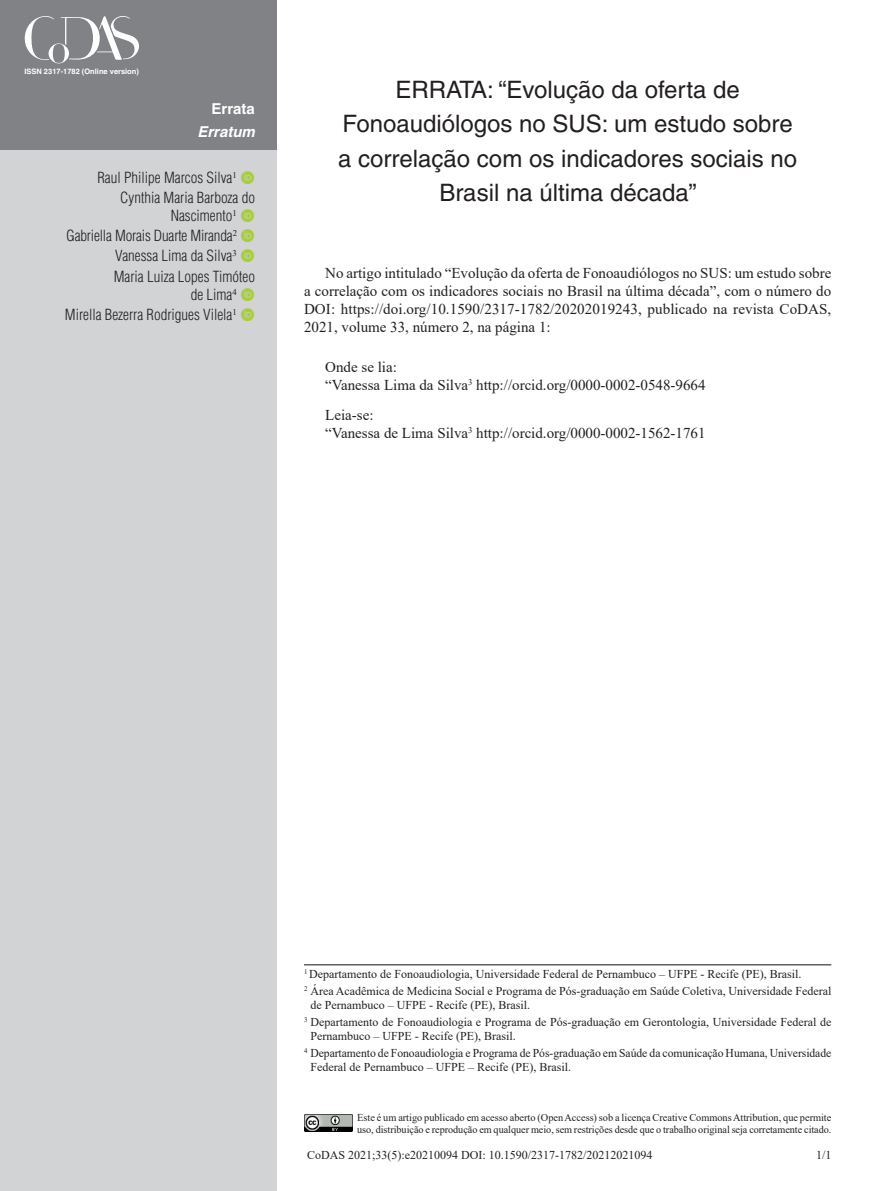
<style>
.page{position:relative;width:893px;height:1191px;background:#fff}
.page>*{position:absolute;margin:0;border:0;box-sizing:border-box;transform-origin:0 0}
.ArticleTitle{font:24px/34.5px "Helvetica";color:#231f20;text-align:center}
.Paragraph{font:15px/18px "Times New Roman";color:#231f20;text-align:justify}
.Authors{font:300 condensed 15px/18px "Helvetica";color:#231f20}
.t1{font:italic 700 15px "Helvetica";color:#fff}
.t2{font:700 15px "Helvetica";color:#fff}
.Affiliations{font:12px/14.4px "Times New Roman";color:#231f20}
.fnArticleOther{font:12px "Times New Roman";color:#231f20}
.pubNameFooter{font:10.5px/12.6px "Times New Roman";letter-spacing:-.005em;color:#231f20}
.t3{font:700 7.5px "Helvetica";color:#fff}
</style>
<div class="page">
<div style="left:0;top:149px;width:276px;height:1042px;background:#d1d3d4"></div>
<div style="left:0;top:0;width:276px;height:149px;background:#808285"></div>
<img style="left:304px;top:1114px;width:48px;height:17px">
<svg style="left:24px;top:16px;width:115px;height:48px"></svg>
<hr style="left:304px;top:964px;width:527px;height:1px;background:#231f20">
<p class="t3" style="left:24px;top:66px;width:116px">ISSN 2317-1782 (Online version)</p>
<p class="t2" style="left:212px;top:100px;width:45px">Errata</p>
<p class="t1" style="left:197px;top:122px;width:59px">Erratum</p>
<p class="Authors" style="left:97px;top:168px;width:141px">Raul Philipe Marcos Silva<sup>1</sup></p>
<p class="Authors" style="left:171px;top:189px;width:86px;text-indent:-51px">Cynthia Maria Barboza do<br>Nascimento<sup>1</sup></p>
<p class="Authors" style="left:67px;top:227px;width:172px">Gabriella Morais Duarte Miranda<sup>2</sup></p>
<p class="Authors" style="left:115px;top:247px;width:123px">Vanessa Lima da Silva<sup>3</sup></p>
<p class="Authors" style="left:191px;top:267px;width:66px;text-indent:-77px">Maria Luiza Lopes Timóteo de Lima<sup>4</sup></p>
<p class="Authors" style="left:65px;top:305px;width:173px">Mirella Bezerra Rodrigues Vilela<sup>1</sup></p>
<p class="ArticleTitle" style="left:338px;top:72px;width:460px">ERRATA: “Evolução da oferta de Fonoaudiólogos no SUS: um estudo sobre a correlação com os indicadores sociais no Brasil na última década”</p>
<p class="Paragraph" style="left:304px;top:264px;width:529px;text-indent:21px">No artigo intitulado “Evolução da oferta de Fonoaudiólogos no SUS: um estudo sobre a correlação com os indicadores sociais no Brasil na última década”, com o número do DOI: https://doi.org/10.1590/2317-1782/20202019243, publicado na revista CoDAS, 2021, volume 33, número 2, na página 1:</p>
<p class="Paragraph" style="left:325px;top:357px;width:73px">Onde se lia:</p>
<p class="Paragraph" style="left:325px;top:375px;width:382px">“Vanessa Lima da Silva<sup>3</sup> http://orcid.org/0000-0002-0548-9664</p>
<p class="Paragraph" style="left:325px;top:406px;width:50px">Leia-se:</p>
<p class="Paragraph" style="left:325px;top:424px;width:382px">“Vanessa de Lima Silva<sup>3</sup> http://orcid.org/0000-0002-1562-1761</p>
<p class="fnArticleOther" style="left:304px;top:965px;width:499px"><sup>1</sup> Departamento de Fonoaudiologia, Universidade Federal de Pernambuco – UFPE - Recife (PE), Brasil.</p>
<p class="Affiliations" style="left:310px;top:983px;width:522px;text-indent:-6px"><sup>2</sup> Área Acadêmica de Medicina Social e Programa de Pós-graduação em Saúde Coletiva, Universidade Federal de Pernambuco – UFPE - Recife (PE), Brasil.</p>
<p class="Affiliations" style="left:310px;top:1014px;width:522px;text-indent:-6px"><sup>3</sup> Departamento de Fonoaudiologia e Programa de Pós-graduação em Gerontologia, Universidade Federal de<br>Pernambuco – UFPE - Recife (PE), Brasil.</p>
<p class="Affiliations" style="left:310px;top:1045px;width:522px;text-indent:-6px"><sup>4</sup> Departamento de Fonoaudiologia e Programa de Pós-graduação em Saúde da comunicação Humana, Universidade<br>Federal de Pernambuco – UFPE – Recife (PE), Brasil.</p>
<p class="pubNameFooter" style="left:357px;top:1110px;width:476px">Este é um artigo publicado em acesso aberto (Open Access) sob a licença Creative Commons Attribution, que permite uso, distribuição e reprodução em qualquer meio, sem restrições desde que o trabalho original seja corretamente citado.</p>
<p class="Affiliations" style="left:307px;top:1147px;width:347px">CoDAS 2021;33(5):e20210094 DOI: 10.1590/2317-1782/20212021094</p>
<p class="Affiliations" style="left:816px;top:1147px;width:17px">1/1</p>
</div>
